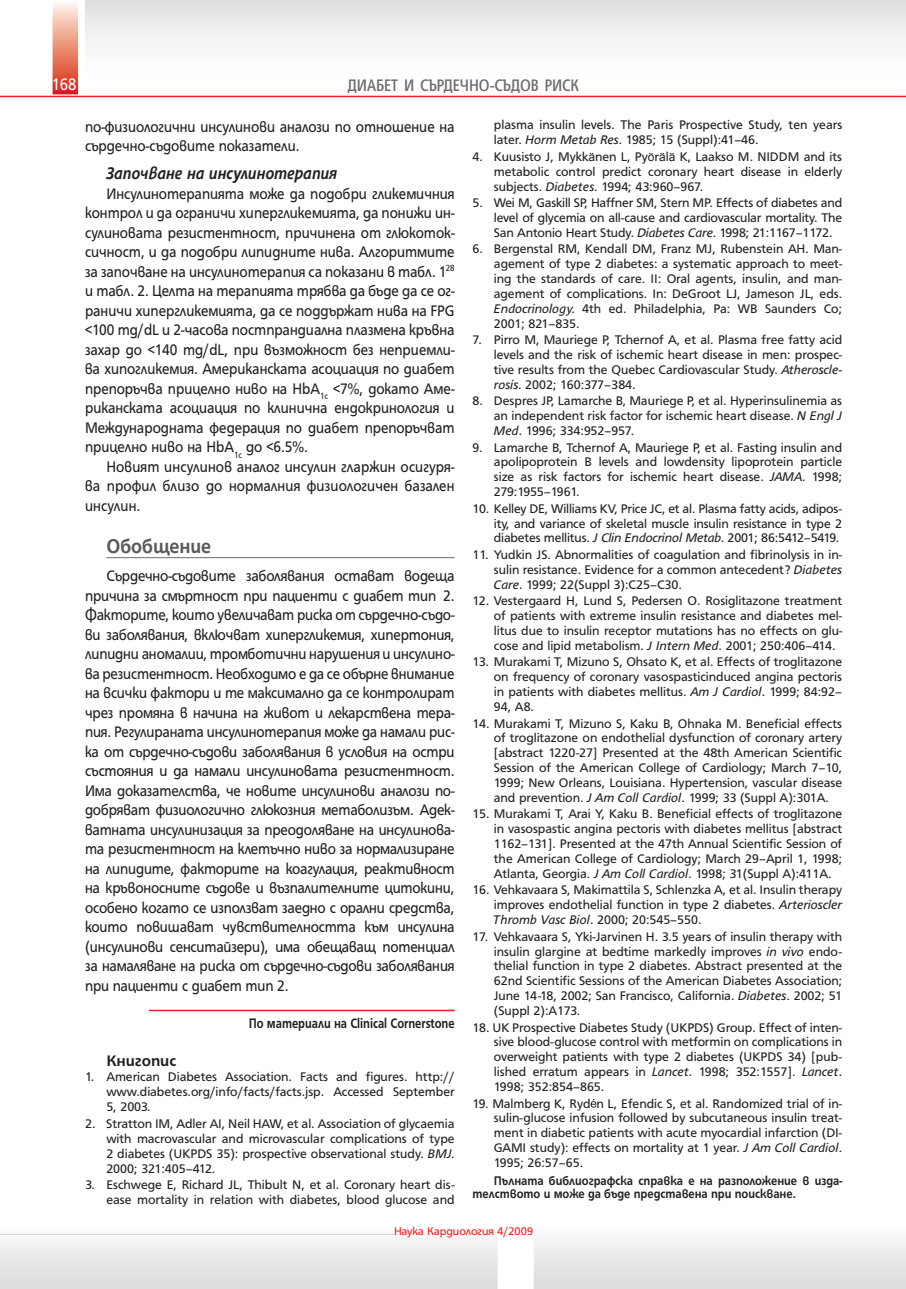
<style>
.page{position:relative;width:906px;height:1289px;background:#fff}
.page>*{position:absolute;margin:0;border:0;box-sizing:border-box;transform-origin:0 0}
.t1{font:700 21.45px "HS Grotesk Bg";color:#57585a;scale:.91 1}
.t2{font:italic 700 18.15px "HS Grotesk Bg";color:#231f20;scale:.89 1}
.t3{font:condensed 18px "HS Grotesk Bg";color:#6c6d70}
.t4{font:18px "HS Grotesk Bg";color:#fff;scale:.9 1}
.t5{font:16.5px/19.5px "HS Grotesk Bg";color:#231f20;text-align:justify;scale:.9 1}
.t6{font:700 16.5px "HS Grotesk Bg";color:#231f20}
.t7{font:700 14.85px "HS Grotesk Bg";color:#231f20;scale:.82 1}
.t8{font:13.5px/14.9px "HS Grotesk Bg";color:#231f20;text-align:justify}
.t9{font:700 13.5px/13.5px "HS Grotesk Bg";color:#231f20;scale:.9 1}
.t10{font:12px "HS Grotesk Bg";color:#ee1d23}
.s1{font-style:italic}
.s2{font-family:"Arial";font-size:12px}
</style>
<div class="page">
<svg style="left:53px;top:3px;width:25px;height:91px;background:#ea8c77"></svg>
<div style="left:0;top:1225px;width:906px;height:63px;background:linear-gradient(to bottom,#fdfdfd,#d9dadc)"></div>
<hr style="left:0;top:96px;width:906px;height:1px;background:#ee1d23">
<div style="left:85px;top:0;width:821px;height:94px;background:linear-gradient(to bottom,#e2e2e4,#fff)"></div>
<hr style="left:0;top:1233px;width:394px;height:1px;background:#d1d2d4">
<div style="left:497px;top:1225px;width:36px;height:63px;background:#fff"></div>
<hr style="left:106px;top:557px;width:348px;height:1px;background:#6c6d70">
<hr style="left:149px;top:1009px;width:305px;height:2px;background:#ee1d23">
<svg style="left:590px;top:1098px;width:6px;height:9px"></svg>
<h3 class="t4" style="left:52px;top:78px;width:29px">168</h3>
<h3 class="t3" style="left:348px;top:78px;width:232px">ДИАБЕТ И СЪРДЕЧНО-СЪДОВ РИСК</h3>
<p class="t5" style="left:85px;top:118px;width:412px">по-физиологични инсулинови аналози по отношение на сърдечно-съдовите показатели.</p>
<h2 class="t2" style="left:106px;top:167px;width:261px">Започване на инсулинотерапия</h2>
<p class="t5" style="left:85px;top:185px;width:412px;text-indent:21px">Инсулинотерапията може да подобри гликемичния контрол и да ограничи хипергликемията, да понижи ин&shy;сулиновата резистентност, причинена от глюкоток&shy;сичност, и да подобри липидните нива. Алгоритмите за започване на инсулинотерапия са показани в табл. 1<sup>28 </sup>и табл. 2. Целта на терапията трябва да бъде да се ог&shy;раничи хипергликемията, да се поддържат нива на FPG &lt;100 mg/dL и 2-часова постпрандиална плазмена кръвна захар до &lt;140 mg/dL, при възможност без неприемли&shy;ва хипогликемия. Американската асоциация по диабет препоръчва прицелно ниво на HbA<sub>1c</sub> &lt;7%, докато Аме&shy;риканската асоциация по клинична ендокринология и Международната федерация по диабет препоръчват прицелно ниво на HbA<sub>1c</sub> до &lt;6.5%.</p>
<p class="t5" style="left:85px;top:458px;width:412px;text-indent:21px">Новият инсулинов аналог инсулин гларжин осигуря&shy;ва профил близо до нормалния физиологичен базален инсулин.</p>
<h1 class="t1" style="left:106px;top:538px;width:117px">Обобщение</h1>
<p class="t5" style="left:85px;top:567px;width:412px;text-indent:21px">Сърдечно-съдовите заболявания остават водеща причина за смъртност при пациенти с диабет тип 2.<br>Факторите, които увеличават риска от сърдечно-съдо&shy;ви заболявания, включват хипергликемия, хипертония, липидни аномалии, тромботични нарушения и инсулино&shy;ва резистентност. Необходимо е да се обърне внимание на всички фактори и те максимално да се контролират чрез промяна в начина на живот и лекарствена тера&shy;пия. Регулираната инсулинотерапия може да намали рис&shy;ка от сърдечно-съдови заболявания в условия на остри състояния и да намали инсулиновата резистентност.<br>Има доказателства, че новите инсулинови аналози по&shy;добряват физиологично глюкозния метаболизъм. Адек&shy;ватната инсулинизация за преодоляване на инсулинова&shy;та резистентност на клетъчно ниво за нормализиране на липидите, факторите на коагулация, реактивност на кръвоносните съдове и възпалителните цитокини, особено когато се използват заедно с орални средства, които повишават чувствителността към инсулина (инсулинови сенситайзери), има обещаващ потенциал за намаляване на риска от сърдечно-съдови заболявания при пациенти с диабет тип 2.</p>
<p class="t7" style="left:249px;top:1018px;width:252px">По материали на Clinical Cornerstone</p>
<p class="t6" style="left:106px;top:1054px;width:71px">Книгопис</p>
<p class="t8" style="left:106px;top:1069px;width:350px;text-indent:-21px">1. American Diabetes Association. Facts and figures. http:// www.diabetes.org/info/facts/facts.jsp. Accessed September 5, 2003.</p>
<p class="t8" style="left:106px;top:1116px;width:350px;text-indent:-21px">2. Stratton IM, Adler AI, Neil HAW, et al. Association of glycaemia with macrovascular and microvascular complications of type 2 diabetes (UKPDS 35): prospective observational study. <span class="s1">BMJ.<br></span>2000; 321:405–412.</p>
<p class="t8" style="left:85px;top:1178px;width:371px;text-align:right">3. Eschwege E, Richard JL, Thibult N, et al. Coronary heart dis&shy;ease mortality in relation with diabetes, blood glucose and</p>
<p class="t8" style="left:494px;top:119px;width:350px">plasma insulin levels. The Paris Prospective Study, ten years later. <span class="s1">Horm Metab Res.</span> 1985; 15 (Suppl):41–46.</p>
<p class="t8" style="left:494px;top:150px;width:350px;text-indent:-21px">4. Kuusisto J, Mykk<span class="s2">ä</span>nen L, Py<span class="s2">ö</span>r<span class="s2">ä</span>l<span class="s2">ä</span> K, Laakso M. NIDDM and its metabolic control predict coronary heart disease in elderly subjects. <span class="s1">Diabetes.</span> 1994; 43:960–967.</p>
<p class="t8" style="left:494px;top:196px;width:350px;text-indent:-21px">5. Wei M, Gaskill SP, Haffner SM, Stern MP. Effects of diabetes and level of glycemia on all-cause and cardiovascular mortality. The San Antonio Heart Study. <span class="s1">Diabetes Care.</span> 1998; 21:1167–1172.</p>
<p class="t8" style="left:494px;top:243px;width:350px;text-indent:-21px">6. Bergenstal RM, Kendall DM, Franz MJ, Rubenstein AH. Man&shy;agement of type 2 diabetes: a systematic approach to meet&shy;ing the standards of care. II: Oral agents, insulin, and man&shy;agement of complications. In: DeGroot LJ, Jameson JL, eds.<br><span class="s1">Endocrinology.</span> 4th ed. Philadelphia, Pa: WB Saunders Co; 2001; 821–835.</p>
<p class="t8" style="left:494px;top:333px;width:350px;text-indent:-21px">7. Pirro M, Mauriege P, Tchernof A, et al. Plasma free fatty acid levels and the risk of ischemic heart disease in men: prospec&shy;tive results from the Quebec Cardiovascular Study. <span class="s1">Atheroscle&shy;rosis.</span> 2002; 160:377–384.</p>
<p class="t8" style="left:494px;top:394px;width:350px;text-indent:-21px">8. Despres JP, Lamarche B, Mauriege P, et al. Hyperinsulinemia as an independent risk factor for ischemic heart disease. <span class="s1">N Engl J Med.</span> 1996; 334:952–957.</p>
<p class="t8" style="left:494px;top:441px;width:350px;text-indent:-21px">9. Lamarche B, Tchernof A, Mauriege P, et al. Fasting insulin and apolipoprotein B levels and lowdensity lipoprotein particle size as risk factors for ischemic heart disease. <span class="s1">JAMA.</span> 1998; 279:1955–1961.</p>
<p class="t8" style="left:494px;top:502px;width:350px;text-indent:-21px">10. Kelley DE, Williams KV, Price JC, et al. Plasma fatty acids, adipos&shy;ity, and variance of skeletal muscle insulin resistance in type 2 diabetes mellitus. <span class="s1">J Clin Endocrinol Metab.</span> 2001; 86:5412–5419.</p>
<p class="t8" style="left:494px;top:548px;width:350px;text-indent:-21px">11. Yudkin JS. Abnormalities of coagulation and fibrinolysis in in&shy;sulin resistance. Evidence for a common antecedent? <span class="s1">Diabetes Care.</span> 1999; 22(Suppl 3):C25–C30.</p>
<p class="t8" style="left:494px;top:594px;width:350px;text-indent:-21px">12. Vestergaard H, Lund S, Pedersen O. Rosiglitazone treatment of patients with extreme insulin resistance and diabetes mel&shy;litus due to insulin receptor mutations has no effects on glu&shy;cose and lipid metabolism. <span class="s1">J Intern Med.</span> 2001; 250:406–414.</p>
<p class="t8" style="left:494px;top:655px;width:350px;text-indent:-21px">13. Murakami T, Mizuno S, Ohsato K, et al. Effects of troglitazone on frequency of coronary vasospasticinduced angina pectoris in patients with diabetes mellitus. <span class="s1">Am J Cardiol.</span> 1999; 84:92– 94, A8.</p>
<p class="t8" style="left:494px;top:717px;width:350px;text-indent:-21px">14. Murakami T, Mizuno S, Kaku B, Ohnaka M. Beneficial effects of troglitazone on endothelial dysfunction of coronary artery [abstract 1220-27] Presented at the 48th American Scientific Session of the American College of Cardiology; March 7–10, 1999; New Orleans, Louisiana. Hypertension, vascular disease and prevention. <span class="s1">J Am Coll Cardiol.</span> 1999; 33 (Suppl A):301A.</p>
<p class="t8" style="left:494px;top:807px;width:350px;text-indent:-21px">15. Murakami T, Arai Y, Kaku B. Beneficial effects of troglitazone in vasospastic angina pectoris with diabetes mellitus [abstract 1162–131]. Presented at the 47th Annual Scientific Session of the American College of Cardiology; March 29–April 1, 1998; Atlanta, Georgia. <span class="s1">J Am Coll Cardiol.</span> 1998; 31(Suppl A):411A.</p>
<p class="t8" style="left:494px;top:883px;width:350px;text-indent:-21px">16. Vehkavaara S, Makimattila S, Schlenzka A, et al. Insulin therapy improves endothelial function in type 2 diabetes. <span class="s1">Arterioscler Thromb Vasc Biol.</span> 2000; 20:545–550.</p>
<p class="t8" style="left:494px;top:930px;width:350px;text-indent:-21px">17. Vehkavaara S, Yki-Jarvinen H. 3.5 years of insulin therapy with insulin glargine at bedtime markedly improves <span class="s1">in vivo</span> endo&shy;thelial function in type 2 diabetes. Abstract presented at the 62nd Scientific Sessions of the American Diabetes Association; June 14-18, 2002; San Francisco, California. <span class="s1">Diabetes.</span> 2002; 51 (Suppl 2):A173.</p>
<p class="t8" style="left:494px;top:1020px;width:350px;text-indent:-21px">18. UK Prospective Diabetes Study (UKPDS) Group. Effect of inten&shy;sive blood-glucose control with metformin on complications in overweight patients with type 2 diabetes (UKPDS 34) [pub&shy;lished erratum appears in <span class="s1">Lancet.</span> 1998; 352:1557]. <span class="s1">Lancet.<br></span>1998; 352:854–865.</p>
<p class="t8" style="left:494px;top:1096px;width:350px;text-indent:-21px">19. Malmberg K, Ryd n L, Efendic S, et al. Randomized trial of in&shy;sulin-glucose infusion followed by subcutaneous insulin treat&shy;ment in diabetic patients with acute myocardial infarction (DI-GAMI study): effects on mortality at 1 year. <span class="s1">J Am Coll Cardiol.<br></span>1995; 26:57–65.</p>
<p class="t9" style="left:472px;top:1174px;width:412px;text-indent:21px">Пълната библиографска справка е на разположение в изда&shy;телството и може да бъде представена при поискване.</p>
<p class="t10" style="left:394px;top:1226px;width:141px">Наука Кардиология 4/2009</p>
</div>
